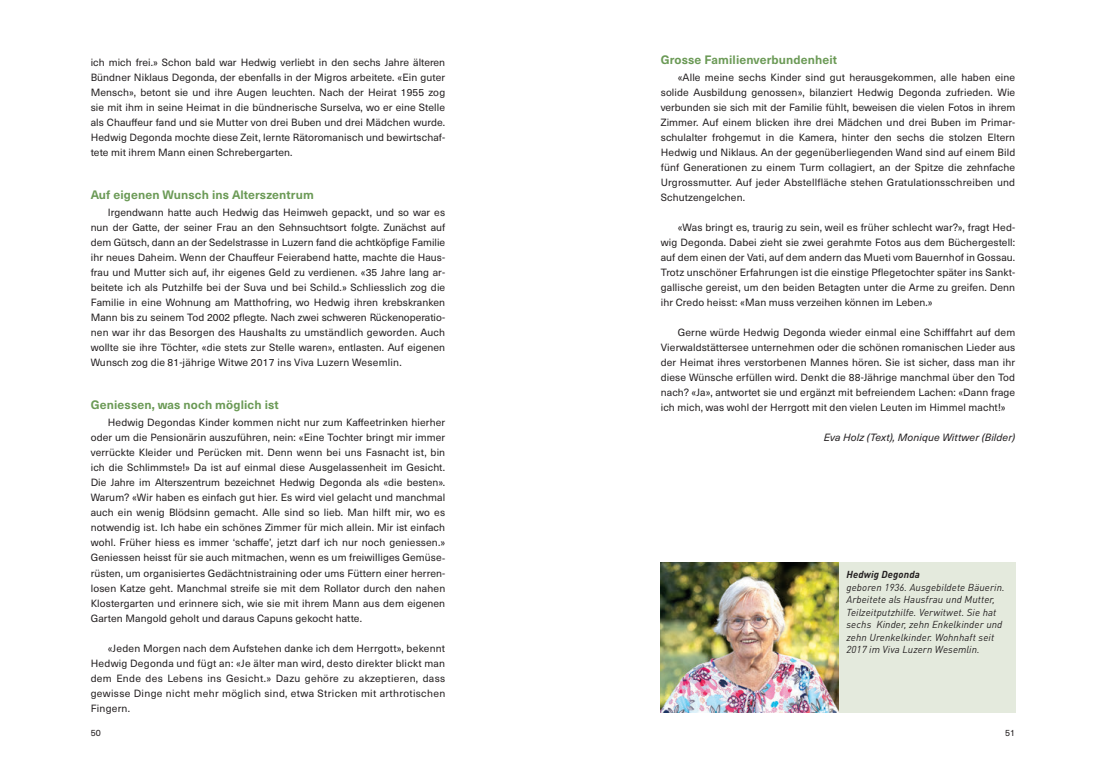
<style>
.page{position:relative;width:1106px;height:766px;background:#fff}
.page>*{position:absolute;margin:0;border:0;box-sizing:border-box;transform-origin:0 0}
.t1{font:700 12px "Neue Haas Unica Pro";letter-spacing:.01em;color:#6b9a56}
.t2{font:10.3px/15px "Neue Haas Unica Pro";letter-spacing:.01em;color:#231f20;text-align:justify}
.t3{font:italic 10.3px "Neue Haas Unica Pro";letter-spacing:.01em;color:#231f20}
.t4{font:italic 10px/12.5px "DINOT";letter-spacing:.01em;color:#231f20}
.t5{font:italic 700 10px "DINOT";letter-spacing:.01em;color:#231f20}
.t6{font:9px "Neue Haas Unica Pro";color:#231f20}
</style>
<div class="page">
<div style="left:838px;top:562px;width:177px;height:150px;background:#e4eadd"></div>
<img style="left:660px;top:562px;width:178px;height:150px">
<p class="t2" style="left:91px;top:55px;width:356px">ich mich frei.» Schon bald war Hedwig verliebt in den sechs Jahre älteren Bündner Niklaus Degonda, der ebenfalls in der Migros arbeitete. «Ein guter Mensch», betont sie und ihre Augen leuchten. Nach der Heirat 1955 zog sie mit ihm in seine Heimat in die bündnerische Surselva, wo er eine Stelle als Chauffeur fand und sie Mutter von drei Buben und drei Mädchen wurde.<br>Hedwig Degonda mochte diese Zeit, lernte Rätoromanisch und bewirtschaf&shy;tete mit ihrem Mann einen Schrebergarten.</p>
<p class="t1" style="left:91px;top:187px;width:224px">Auf eigenen Wunsch ins Alterszentrum</p>
<p class="t2" style="left:91px;top:205px;width:356px;text-indent:17px">Irgendwann hatte auch Hedwig das Heimweh gepackt, und so war es nun der Gatte, der seiner Frau an den Sehnsuchtsort folgte. Zunächst auf dem Gütsch, dann an der Sedelstrasse in Luzern fand die achtköpfige Familie ihr neues Daheim. Wenn der Chauffeur Feierabend hatte, machte die Haus&shy;frau und Mutter sich auf, ihr eigenes Geld zu verdienen. «35 Jahre lang ar&shy;beitete ich als Putzhilfe bei der Suva und bei Schild.» Schliesslich zog die Familie in eine Wohnung am Matthofring, wo Hedwig ihren krebskranken Mann bis zu seinem Tod 2002 pflegte. Nach zwei schweren Rückenoperatio&shy;nen war ihr das Besorgen des Haushalts zu umständlich geworden. Auch wollte sie ihre Töchter, «die stets zur Stelle waren», entlasten. Auf eigenen Wunsch zog die 81-jährige Witwe 2017 ins Viva Luzern Wesemlin.</p>
<p class="t1" style="left:91px;top:397px;width:189px">Geniessen, was noch möglich ist</p>
<p class="t2" style="left:91px;top:415px;width:356px;text-indent:17px">Hedwig Degondas Kinder kommen nicht nur zum Kaffeetrinken hierher oder um die Pensionärin auszuführen, nein: «Eine Tochter bringt mir immer verrückte Kleider und Perücken mit. Denn wenn bei uns Fasnacht ist, bin ich die Schlimmste!» Da ist auf einmal diese Ausgelassenheit im Gesicht.<br>Die Jahre im Alterszentrum bezeichnet Hedwig Degonda als «die besten».<br>Warum? «Wir haben es einfach gut hier. Es wird viel gelacht und manchmal auch ein wenig Blödsinn gemacht. Alle sind so lieb. Man hilft mir, wo es notwendig ist. Ich habe ein schönes Zimmer für mich allein. Mir ist einfach wohl. Früher hiess es immer ‘schaffe’, jetzt darf ich nur noch geniessen.» Geniessen heisst für sie auch mitmachen, wenn es um freiwilliges Gemüse&shy;rüsten, um organisiertes Gedächtnistraining oder ums Füttern einer herren&shy;losen Katze geht. Manchmal streife sie mit dem Rollator durch den nahen Klostergarten und erinnere sich, wie sie mit ihrem Mann aus dem eigenen Garten Mangold geholt und daraus Capuns gekocht hatte.</p>
<p class="t2" style="left:91px;top:640px;width:356px;text-indent:17px">«Jeden Morgen nach dem Aufstehen danke ich dem Herrgott», bekennt Hedwig Degonda und fügt an: «Je älter man wird, desto direkter blickt man dem Ende des Lebens ins Gesicht.» Dazu gehöre zu akzeptieren, dass gewisse Dinge nicht mehr möglich sind, etwa Stricken mit arthrotischen Fingern.</p>
<p class="t1" style="left:660px;top:52px;width:178px">Grosse Familienverbundenheit</p>
<p class="t2" style="left:660px;top:70px;width:356px;text-indent:17px">«Alle meine sechs Kinder sind gut herausgekommen, alle haben eine solide Ausbildung genossen», bilanziert Hedwig Degonda zufrieden. Wie verbunden sie sich mit der Familie fühlt, beweisen die vielen Fotos in ihrem Zimmer. Auf einem blicken ihre drei Mädchen und drei Buben im Primar&shy;schulalter frohgemut in die Kamera, hinter den sechs die stolzen Eltern Hedwig und Niklaus. An der gegenüberliegenden Wand sind auf einem Bild fünf Generationen zu einem Turm collagiert, an der Spitze die zehnfache Urgrossmutter. Auf jeder Abstellfläche stehen Gratulationsschreiben und Schutzengelchen.</p>
<p class="t2" style="left:660px;top:220px;width:356px;text-indent:17px">«Was bringt es, traurig zu sein, weil es früher schlecht war?», fragt Hed&shy;wig Degonda. Dabei zieht sie zwei gerahmte Fotos aus dem Büchergestell: auf dem einen der Vati, auf dem andern das Mueti vom Bauernhof in Gossau.<br>Trotz unschöner Erfahrungen ist die einstige Pflegetochter später ins Sankt&shy;gallische gereist, um den beiden Betagten unter die Arme zu greifen. Denn ihr Credo heisst: «Man muss verzeihen können im Leben.»</p>
<p class="t2" style="left:660px;top:325px;width:356px;text-indent:17px">Gerne würde Hedwig Degonda wieder einmal eine Schifffahrt auf dem Vierwaldstättersee unternehmen oder die schönen romanischen Lieder aus der Heimat ihres verstorbenen Mannes hören. Sie ist sicher, dass man ihr diese Wünsche erfüllen wird. Denkt die 88-Jährige manchmal über den Tod nach? «Ja», antwortet sie und ergänzt mit befreiendem Lachen: «Dann frage ich mich, was wohl der Herrgott mit den vielen Leuten im Himmel macht!»</p>
<p class="t3" style="left:823px;top:431px;width:193px">Eva Holz (Text), Monique Wittwer (Bilder)</p>
<p class="t5" style="left:846px;top:568px;width:75px">Hedwig Degonda</p>
<p class="t4" style="left:846px;top:580px;width:160px">geboren 1936. Ausgebildete Bäuerin.<br>Arbeitete als Hausfrau und Mutter, Teilzeitputzhilfe. Verwitwet. Sie hat sechs Kinder, zehn Enkelkinder und zehn Urenkelkinder. Wohnhaft seit 2017 im Viva Luzern Wesemlin.</p>
<p class="t6" style="left:91px;top:727px;width:12px">50</p>
<p class="t6" style="left:1005px;top:727px;width:12px">51</p>
</div>
